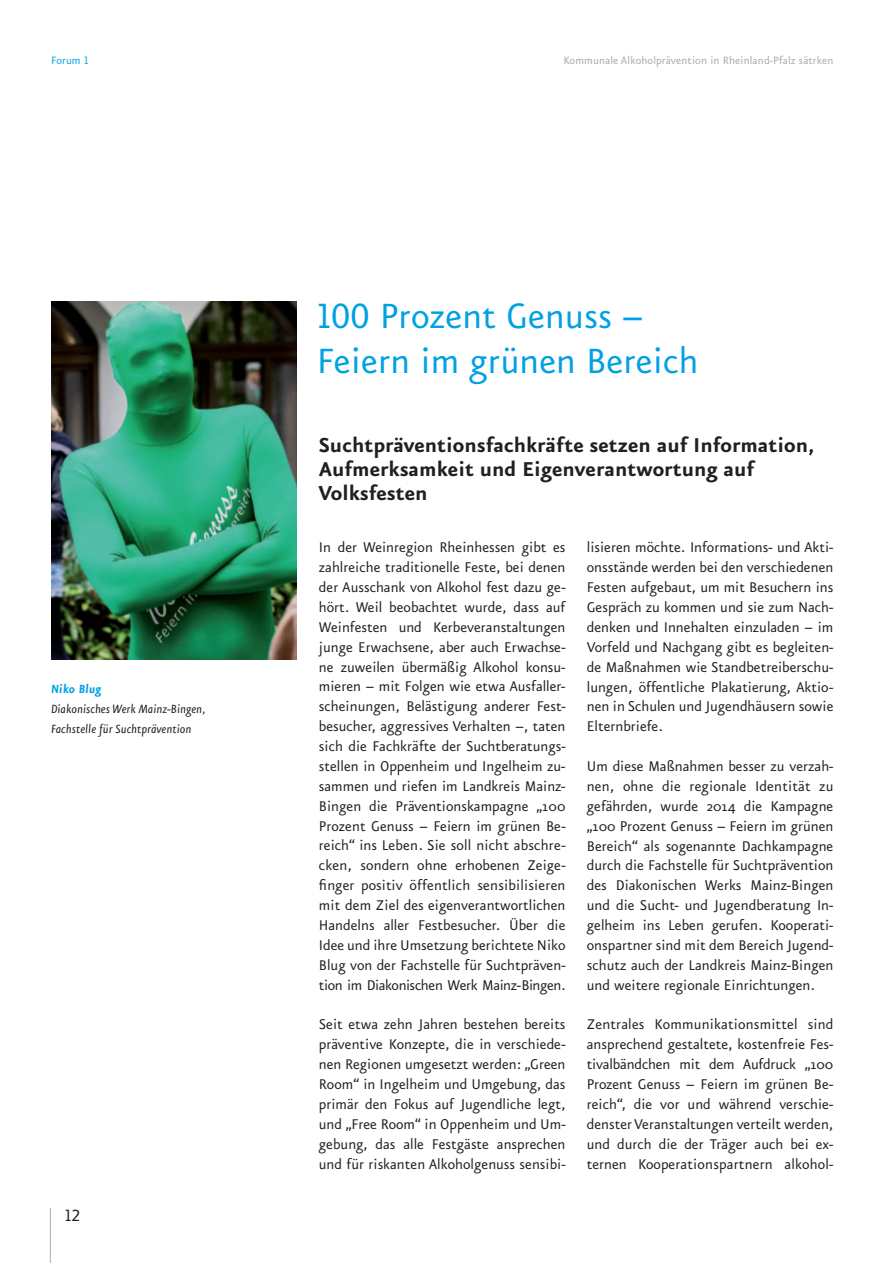
<style>
.page{position:relative;width:893px;height:1263px;background:#fff}
.page>*{position:absolute;margin:0;border:0;box-sizing:border-box;transform-origin:0 0}
.t1{font:42px/45px "Eureka Sans OT";color:#00a1e3}
.t2{font:700 24px/24px "Eureka Sans OT";color:#231f20}
.t3{font:19.5px "Eureka Sans OT";color:#231f20}
.t4{font:16.8px/20px "Eureka Sans OT";color:#231f20;text-align:justify}
.t5{font:italic 14.25px/20px "Eureka Sans OT";color:#231f20}
.t6{font:italic 700 14.25px "Eureka Sans OT";letter-spacing:.01em;color:#00a1e3}
.t7{font:12.75px "Eureka Sans OT";letter-spacing:.01em;color:#a8a9ad}
.t8{font:12.75px "Eureka Sans OT";letter-spacing:.01em;color:#00a1e3}
</style>
<div class="page">
<hr style="left:50px;top:1208px;width:1px;height:55px;background:#a8a9ad">
<img style="left:51px;top:302px;width:246px;height:357px">
<p class="t8" style="left:51px;top:53px;width:39px">Forum 1</p>
<p class="t7" style="left:563px;top:53px;width:272px">Kommunale Alkoholprävention in Rheinland-Pfalz sätrken</p>
<h1 class="t1" style="left:317px;top:295px;width:383px">100 Prozent Genuss –<br>Feiern im grünen Bereich</h1>
<p class="t6" style="left:51px;top:681px;width:52px">Niko Blug</p>
<p class="t5" style="left:51px;top:699px;width:156px">Diakonisches Werk Mainz-Bingen,<br>Fachstelle für Suchtprävention</p>
<p class="t3" style="left:65px;top:1205px;width:17px">12</p>
<h2 class="t2" style="left:319px;top:433px;width:497px">Suchtpräventionsfachkräfte setzen auf Information,<br>Aufmerksamkeit und Eigenverantwortung auf<br>Volksfesten</h2>
<p class="t4" style="left:319px;top:538px;width:248px">In der Weinregion Rheinhessen gibt es zahlreiche traditionelle Feste, bei denen der Ausschank von Alkohol fest dazu ge&shy;hört. Weil beobachtet wurde, dass auf Weinfesten und Kerbeveranstaltungen junge Erwachsene, aber auch Erwachse&shy;ne zuweilen übermäßig Alkohol konsu&shy;mieren – mit Folgen wie etwa Ausfaller&shy;scheinungen, Belästigung anderer Fest&shy;besucher, aggressives Verhalten –, taten sich die Fachkräfte der Suchtberatungs&shy;stellen in Oppenheim und Ingelheim zu&shy;sammen und riefen im Landkreis Mainz-Bingen die Präventionskampagne „100<br>Prozent Genuss – Feiern im grünen Be&shy;reich“ ins Leben. Sie soll nicht abschre&shy;cken, sondern ohne erhobenen Zeige&shy;finger positiv öffentlich sensibilisieren mit dem Ziel des eigenverantwortlichen Handelns aller Festbesucher. Über die Idee und ihre Umsetzung berichtete Niko Blug von der Fachstelle für Suchtpräven&shy;tion im Diakonischen Werk Mainz-Bingen.</p>
<p class="t4" style="left:319px;top:1015px;width:248px">Seit etwa zehn Jahren bestehen bereits präventive Konzepte, die in verschiede&shy;nen Regionen umgesetzt werden: „Green Room“ in Ingelheim und Umgebung, das primär den Fokus auf Jugendliche legt, und „Free Room“ in Oppenheim und Um&shy;gebung, das alle Festgäste ansprechen und für riskanten Alkoholgenuss sensibi-</p>
<p class="t4" style="left:587px;top:538px;width:248px">lisieren möchte. Informations- und Akti&shy;onsstände werden bei den verschiedenen Festen aufgebaut, um mit Besuchern ins Gespräch zu kommen und sie zum Nach&shy;denken und Innehalten einzuladen – im Vorfeld und Nachgang gibt es begleiten&shy;de Maßnahmen wie Standbetreiberschu&shy;lungen, öffentliche Plakatierung, Aktio&shy;nen in Schulen und Jugendhäusern sowie Elternbriefe.</p>
<p class="t4" style="left:587px;top:756px;width:248px">Um diese Maßnahmen besser zu verzah&shy;nen, ohne die regionale Identität zu gefährden, wurde 2014 die Kampagne „100 Prozent Genuss – Feiern im grünen Bereich“ als sogenannte Dachkampagne durch die Fachstelle für Suchtprävention des Diakonischen Werks Mainz-Bingen und die Sucht- und Jugendberatung In&shy;gelheim ins Leben gerufen. Kooperati&shy;onspartner sind mit dem Bereich Jugend&shy;schutz auch der Landkreis Mainz-Bingen und weitere regionale Einrichtungen.</p>
<p class="t4" style="left:587px;top:1015px;width:248px">Zentrales Kommunikationsmittel sind ansprechend gestaltete, kostenfreie Fes&shy;tivalbändchen mit dem Aufdruck „100<br>Prozent Genuss – Feiern im grünen Be&shy;reich“, die vor und während verschie&shy;denster Veranstaltungen verteilt werden, und durch die der Träger auch bei ex&shy;ternen Kooperationspartnern alkohol-</p>
</div>
